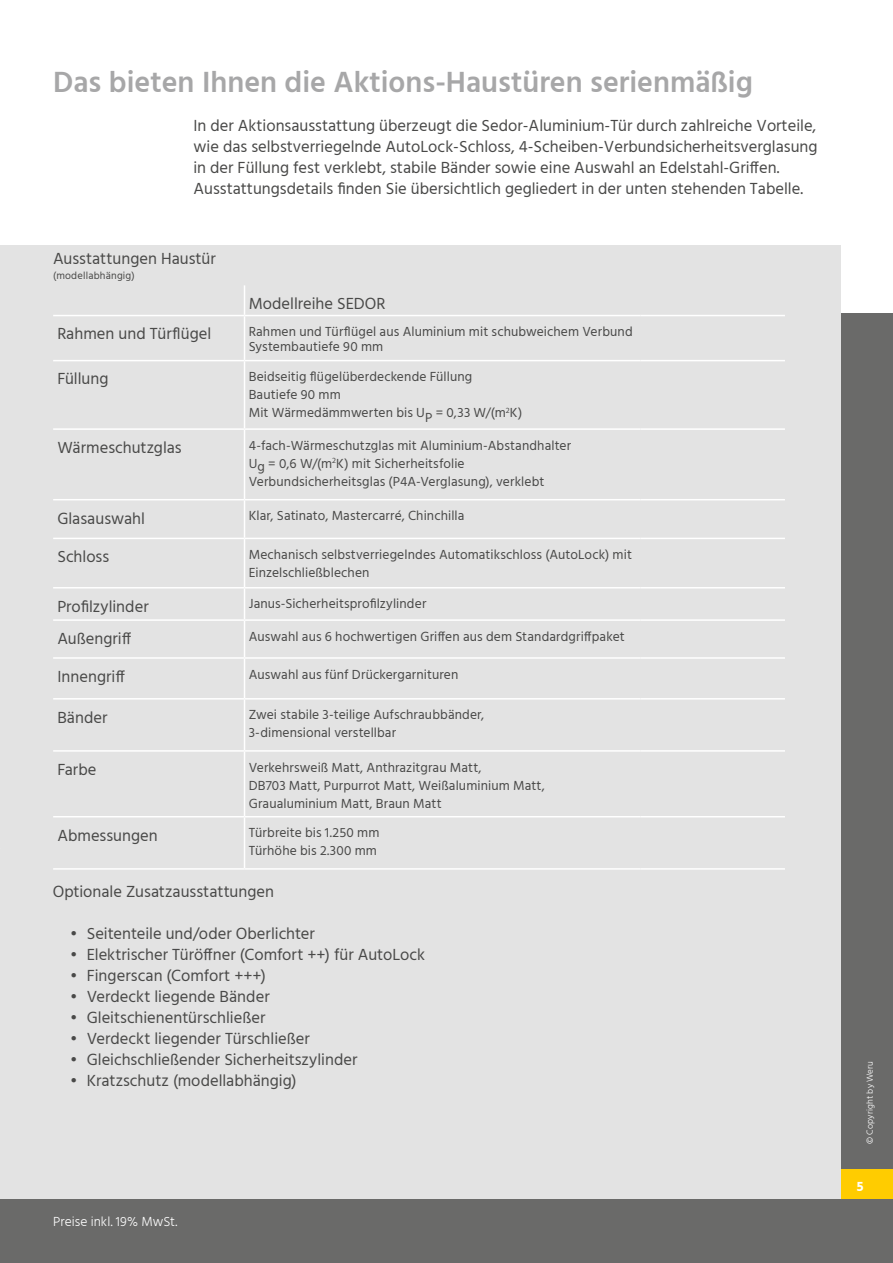
<style>
.page{position:relative;width:893px;height:1263px;background:#fff}
.page>*{position:absolute;margin:0;border:0;box-sizing:border-box;transform-origin:0 0}
.t1{font:600 30px "Hind";color:#a7a7a8}
.t2{font:16.5px/21px "Hind";color:#494948}
.t3{font:13.5px/18px "Hind";letter-spacing:.01em;color:#494948}
.t4{font:300 13.5px "Hind";letter-spacing:.005em;color:#fff}
.t5{font:700 13.5px "Hind";color:#fff}
.t6{font:10.5px "Hind";letter-spacing:.02em;color:#494948}
.t7{font:300 9px "Hind";letter-spacing:.02em;color:#fff}
</style>
<div class="page">
<div style="left:0;top:314px;width:893px;height:949px;background:#6a6a69"></div>
<div style="left:840px;top:1169px;width:53px;height:30px;background:#fc0"></div>
<div style="left:0;top:246px;width:840px;height:953px;background:#e3e3e3"></div>
<hr style="left:53px;top:428px;width:191px;height:2px;background:#fff">
<hr style="left:244px;top:428px;width:396px;height:2px;background:#fff">
<hr style="left:640px;top:428px;width:145px;height:2px;background:#fff">
<hr style="left:53px;top:499px;width:191px;height:1px;background:#fff">
<hr style="left:244px;top:499px;width:396px;height:1px;background:#fff">
<hr style="left:640px;top:499px;width:145px;height:1px;background:#fff">
<hr style="left:53px;top:538px;width:191px;height:1px;background:#fff">
<hr style="left:244px;top:538px;width:396px;height:1px;background:#fff">
<hr style="left:640px;top:538px;width:145px;height:1px;background:#fff">
<hr style="left:53px;top:587px;width:191px;height:1px;background:#fff">
<hr style="left:244px;top:587px;width:396px;height:1px;background:#fff">
<hr style="left:640px;top:587px;width:145px;height:1px;background:#fff">
<hr style="left:53px;top:619px;width:191px;height:2px;background:#fff">
<hr style="left:244px;top:619px;width:396px;height:2px;background:#fff">
<hr style="left:640px;top:619px;width:145px;height:2px;background:#fff">
<hr style="left:53px;top:657px;width:191px;height:2px;background:#fff">
<hr style="left:244px;top:657px;width:396px;height:2px;background:#fff">
<hr style="left:640px;top:657px;width:145px;height:2px;background:#fff">
<hr style="left:53px;top:698px;width:191px;height:1px;background:#fff">
<hr style="left:244px;top:698px;width:396px;height:1px;background:#fff">
<hr style="left:640px;top:698px;width:145px;height:1px;background:#fff">
<hr style="left:53px;top:750px;width:191px;height:2px;background:#fff">
<hr style="left:244px;top:750px;width:396px;height:2px;background:#fff">
<hr style="left:640px;top:750px;width:145px;height:2px;background:#fff">
<hr style="left:53px;top:816px;width:191px;height:1px;background:#fff">
<hr style="left:244px;top:816px;width:396px;height:1px;background:#fff">
<hr style="left:640px;top:816px;width:145px;height:1px;background:#fff">
<hr style="left:53px;top:868px;width:191px;height:2px;background:#fff">
<hr style="left:244px;top:868px;width:396px;height:2px;background:#fff">
<hr style="left:640px;top:868px;width:145px;height:2px;background:#fff">
<hr style="left:53px;top:315px;width:191px;height:1px;background:#fff">
<hr style="left:244px;top:315px;width:396px;height:1px;background:#fff">
<hr style="left:640px;top:315px;width:145px;height:1px;background:#fff">
<hr style="left:53px;top:360px;width:191px;height:1px;background:#fff">
<hr style="left:244px;top:360px;width:396px;height:1px;background:#fff">
<hr style="left:640px;top:360px;width:145px;height:1px;background:#fff">
<hr style="left:244px;top:285px;width:1px;height:30px;background:#fff">
<hr style="left:244px;top:316px;width:1px;height:44px;background:#fff">
<hr style="left:244px;top:361px;width:1px;height:67px;background:#fff">
<hr style="left:244px;top:430px;width:1px;height:69px;background:#fff">
<hr style="left:244px;top:500px;width:1px;height:38px;background:#fff">
<hr style="left:244px;top:539px;width:1px;height:48px;background:#fff">
<hr style="left:244px;top:588px;width:1px;height:31px;background:#fff">
<hr style="left:244px;top:621px;width:1px;height:36px;background:#fff">
<hr style="left:244px;top:659px;width:1px;height:39px;background:#fff">
<hr style="left:244px;top:699px;width:1px;height:51px;background:#fff">
<hr style="left:244px;top:752px;width:1px;height:64px;background:#fff">
<hr style="left:244px;top:817px;width:1px;height:51px;background:#fff">
<h1 class="t1" style="left:53px;top:61px;width:701px">Das bieten Ihnen die Aktions-Haustüren serienmäßig</h1>
<p class="t2" style="left:193px;top:115px;width:626px">In der Aktionsausstattung überzeugt die Sedor-Aluminium-Tür durch zahlreiche Vorteile, wie das selbstverriegelnde AutoLock-Schloss, 4-Scheiben-Verbundsicherheitsverglasung in der Füllung fest verklebt, stabile Bänder sowie eine Auswahl an Edelstahl-Griffen.<br>Ausstattungsdetails finden Sie übersichtlich gegliedert in der unten stehenden Tabelle.</p>
<p class="t2" style="left:53px;top:249px;width:164px">Ausstattungen Haustür</p>
<p class="t6" style="left:53px;top:268px;width:83px">(modellabhängig)</p>
<p class="t2" style="left:249px;top:294px;width:138px">Modellreihe SEDOR</p>
<p class="t2" style="left:57px;top:324px;width:155px">Rahmen und Türflügel</p>
<p class="t3" style="left:249px;top:325px;width:386px;line-height:15px">Rahmen und Türflügel aus Aluminium mit schubweichem Verbund<br>Systembautiefe 90 mm</p>
<p class="t2" style="left:57px;top:369px;width:53px">Füllung</p>
<p class="t3" style="left:249px;top:368px;width:275px">Beidseitig flügelüberdeckende Füllung<br>Bautiefe 90 mm<br>Mit Wärmedämmwerten bis UP = 0,33 W/(m<sup>2</sup>K)</p>
<p class="t2" style="left:57px;top:438px;width:126px">Wärmeschutzglas</p>
<p class="t3" style="left:249px;top:437px;width:324px">4-fach-Wärmeschutzglas mit Aluminium-Abstandhalter<br>Ug = 0,6 W/(m<sup>2</sup>K) mit Sicherheitsfolie<br>Verbundsicherheitsglas (P4A-Verglasung), verklebt</p>
<p class="t2" style="left:57px;top:508px;width:89px">Glasauswahl</p>
<p class="t3" style="left:249px;top:507px;width:217px">Klar, Satinato, Mastercarré, Chinchilla</p>
<p class="t2" style="left:57px;top:547px;width:53px">Schloss</p>
<p class="t3" style="left:249px;top:546px;width:385px">Mechanisch selbstverriegelndes Automatikschloss (AutoLock) mit<br>Einzelschließblechen</p>
<p class="t2" style="left:57px;top:596px;width:93px">Profilzylinder</p>
<p class="t3" style="left:249px;top:596px;width:179px">Janus-Sicherheitsprofilzylinder</p>
<p class="t2" style="left:57px;top:629px;width:75px">Außengriff</p>
<p class="t3" style="left:249px;top:628px;width:377px">Auswahl aus 6 hochwertigen Griffen aus dem Standardgriffpaket</p>
<p class="t2" style="left:57px;top:667px;width:69px">Innengriff</p>
<p class="t3" style="left:249px;top:666px;width:211px">Auswahl aus fünf Drückergarnituren</p>
<p class="t2" style="left:57px;top:707px;width:52px">Bänder</p>
<p class="t3" style="left:249px;top:707px;width:237px">Zwei stabile 3-teilige Aufschraubbänder,<br>3-dimensional verstellbar</p>
<p class="t2" style="left:57px;top:759px;width:41px">Farbe</p>
<p class="t3" style="left:249px;top:759px;width:298px">Verkehrsweiß Matt, Anthrazitgrau Matt,<br>DB703 Matt, Purpurrot Matt, Weißaluminium Matt,<br>Graualuminium Matt, Braun Matt</p>
<p class="t2" style="left:57px;top:825px;width:102px">Abmessungen</p>
<p class="t3" style="left:249px;top:824px;width:132px">Türbreite bis 1.250 mm<br>Türhöhe bis 2.300 mm</p>
<p class="t2" style="left:53px;top:882px;width:223px">Optionale Zusatzausstattungen</p>
<p class="t2" style="left:70px;top:924px;width:246px">• Seitenteile und/oder Oberlichter</p>
<p class="t2" style="left:70px;top:945px;width:356px">• Elektrischer Türöffner (Comfort ++) für AutoLock</p>
<p class="t2" style="left:70px;top:966px;width:197px">• Fingerscan (Comfort +++)</p>
<p class="t2" style="left:70px;top:987px;width:201px">• Verdeckt liegende Bänder</p>
<p class="t2" style="left:70px;top:1008px;width:197px">• Gleitschienentürschließer</p>
<p class="t2" style="left:70px;top:1029px;width:241px">• Verdeckt liegender Türschließer</p>
<p class="t2" style="left:70px;top:1050px;width:289px">• Gleichschließender Sicherheitszylinder</p>
<p class="t2" style="left:70px;top:1071px;width:228px">• Kratzschutz (modellabhängig)</p>
<p class="t4" style="left:53px;top:1213px;width:126px">Preise inkl. 19% MwSt.</p>
<p class="t7" style="left:864px;top:1144px;width:85px;rotate:-90deg">© Copyright by Weru</p>
<p class="t5" style="left:857px;top:1179px;width:8px">5</p>
</div>
